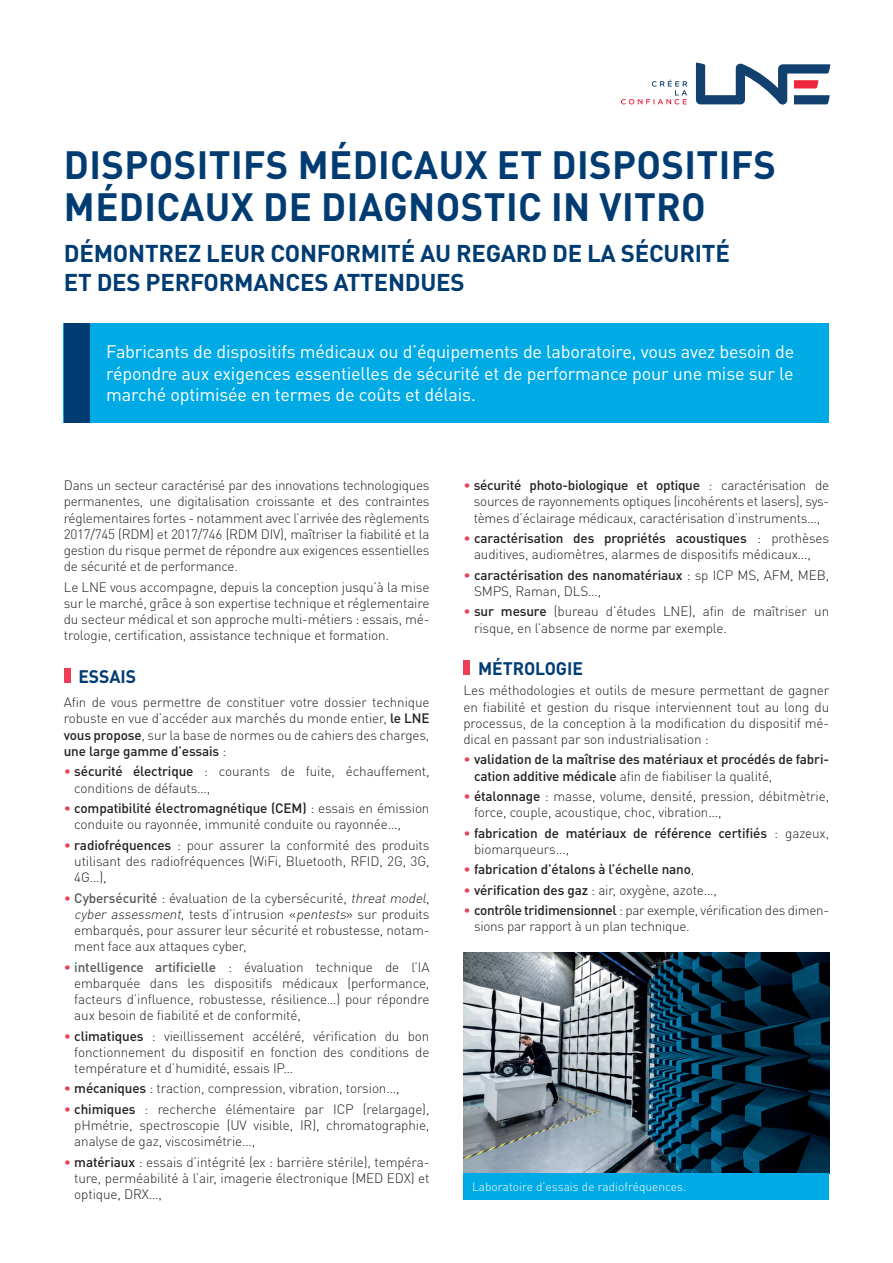
<style>
.page{position:relative;width:893px;height:1263px;background:#fff}
.page>*{position:absolute;margin:0;border:0;box-sizing:border-box;transform-origin:0 0}
.t1{font:700 39px/42px "DINOT";letter-spacing:.01em;color:#003c72}
.t2{font:700 24px/28.8px "DINOT";letter-spacing:-.01em;color:#003c72}
.t3{font:18px/21.6px "DINOT";letter-spacing:-.01em;color:#fff;text-align:justify}
.Texte{font:700 18px "DINOT";color:#003c72}
.Texte-2{font:300 13.5px/16.2px "DINOT";letter-spacing:-.01em;color:#231f20;text-align:justify}
.Texte-3{font:500 13.5px/16.2px "DINOT";letter-spacing:-.01em;color:#231f20}
.Texte-4{font:300 12px "DINOT";color:#fbfdfe}
.s1{font-weight:500}
.s2{color:#ee3d56}
.s3{font-weight:500;color:#57585a}
.s4{font-style:italic}
.s5{font-weight:300;color:#ee3d56}
.s6{font-weight:300}
</style>
<div class="page">
<div style="left:64px;top:668px;width:7px;height:14px;background:#ee3d56"></div>
<svg style="left:696px;top:63px;width:134px;height:42px"></svg>
<svg style="left:621px;top:80px;width:66px;height:25px"></svg>
<div style="left:463px;top:660px;width:7px;height:15px;background:#ee3d56"></div>
<div style="left:64px;top:323px;width:765px;height:100px;background:#00abe5"></div>
<div style="left:64px;top:323px;width:25px;height:100px;background:#003c72"></div>
<img style="left:463px;top:952px;width:366px;height:221px">
<div style="left:463px;top:1173px;width:366px;height:26px;background:#00abe5"></div>
<p class="t1" style="left:64px;top:142px;width:714px">DISPOSITIFS MÉDICAUX ET DISPOSITIFS<br>MÉDICAUX DE DIAGNOSTIC IN VITRO</p>
<p class="t2" style="left:64px;top:238px;width:667px">DÉMONTREZ LEUR CONFORMITÉ AU REGARD DE LA SÉCURITÉ<br>ET DES PERFORMANCES ATTENDUES</p>
<p class="t3" style="left:106px;top:341px;width:689px">Fabricants de dispositifs médicaux ou d’équipements de laboratoire, vous avez besoin de répondre aux exigences essentielles de sécurité et de performance pour une mise sur le marché optimisée en termes de coûts et délais.</p>
<p class="Texte-2" style="left:64px;top:477px;width:367px">Dans un secteur caractérisé par des innovations technologiques permanentes, une digitalisation croissante et des contraintes réglementaires fortes - notamment avec l’arrivée des règlements 2017/745 (RDM) et 2017/746 (RDM DIV), maîtriser la fiabilité et la gestion du risque permet de répondre aux exigences essentielles de sécurité et de performance.</p>
<p class="Texte-2" style="left:64px;top:579px;width:367px">Le LNE vous accompagne, depuis la conception jusqu’à la mise sur le marché, grâce à son expertise technique et réglementaire du secteur médical et son approche multi-métiers : essais, mé&shy;trologie, certification, assistance technique et formation.</p>
<p class="Texte" style="left:78px;top:664px;width:59px">ESSAIS</p>
<p class="Texte-2" style="left:64px;top:694px;width:367px">Afin de vous permettre de constituer votre dossier technique robuste en vue d’accéder aux marchés du monde entier, <span class="s1">le LNE vous propose</span>, sur la base de normes ou de cahiers des charges, <span class="s1">une large gamme d’essais</span> :</p>
<p class="Texte-2" style="left:74px;top:763px;width:357px;text-indent:-11px"><span class="s2">•</span> <span class="s1">sécurité électrique</span> : courants de fuite, échauffement, conditions de défauts…,</p>
<p class="Texte-2" style="left:74px;top:800px;width:357px;text-indent:-11px"><span class="s2">•</span> <span class="s1">compatibilité électromagnétique (CEM)</span> : essais en émission conduite ou rayonnée, immunité conduite ou rayonnée…,</p>
<p class="Texte-2" style="left:74px;top:836px;width:357px;text-indent:-11px"><span class="s2">•</span> <span class="s1">radiofréquences</span> : pour assurer la conformité des produits utilisant des radiofréquences (WiFi, Bluetooth, RFID, 2G, 3G, 4G…),</p>
<p class="Texte-2" style="left:74px;top:889px;width:357px;text-indent:-11px"><span class="s2">•</span> <span class="s3">Cybersécurité</span> : évaluation de la cybersécurité, <span class="s4">threatmodel</span>, <span class="s4">cyber assessment</span>, tests d’intrusion «<span class="s4">pentests</span>» sur produits embarqués, pour assurer leur sécurité et robustesse, notam&shy;ment face aux attaques cyber,</p>
<p class="Texte-2" style="left:74px;top:958px;width:357px;text-indent:-11px"><span class="s2">•</span> <span class="s3">intelligence artificielle</span> : évaluation technique de l’IA embarquée dans les dispositifs médicaux (performance, facteurs d’influence, robustesse, résilience…) pour répondre aux besoin de fiabilité et de conformité,</p>
<p class="Texte-2" style="left:74px;top:1027px;width:357px;text-indent:-11px"><span class="s2">•</span> <span class="s1">climatiques</span> : vieillissement accéléré, vérification du bon fonctionnement du dispositif en fonction des conditions de température et d’humidité, essais IP…</p>
<p class="Texte-2" style="left:64px;top:1080px;width:337px"><span class="s2">•</span> <span class="s1">mécaniques</span> : traction, compression, vibration, torsion…,</p>
<p class="Texte-2" style="left:74px;top:1101px;width:357px;text-indent:-11px"><span class="s2">•</span> <span class="s1">chimiques</span> : recherche élémentaire par ICP (relargage), pHmétrie, spectroscopie (UV visible, IR), chromatographie, analyse de gaz, viscosimétrie…,</p>
<p class="Texte-2" style="left:74px;top:1154px;width:357px;text-indent:-11px"><span class="s2">•</span> <span class="s1">matériaux</span> : essais d’intégrité (ex : barrière stérile), tempéra&shy;ture, perméabilité à l’air, imagerie électronique (MED EDX) et optique, DRX…,</p>
<p class="Texte-2" style="left:474px;top:477px;width:357px;text-indent:-10px"><span class="s2">•</span> <span class="s1">sécurité photo-biologique et optique</span> : caractérisation de sources de rayonnements optiques (incohérents et lasers), sys&shy;tèmes d’éclairage médicaux, caractérisation d’instruments…,</p>
<p class="Texte-2" style="left:463px;top:530px;width:367px;text-align:center"><span class="s2">•</span> <span class="s1">caractérisation des propriétés acoustiques</span> : prothèses auditives, audiomètres, alarmes de dispositifs médicaux…,</p>
<p class="Texte-2" style="left:474px;top:567px;width:357px;text-indent:-11px"><span class="s2">•</span> <span class="s1">caractérisation des nanomatériaux</span> : sp ICP MS, AFM, MEB,<br>SMPS, Raman, DLS…,</p>
<p class="Texte-2" style="left:474px;top:603px;width:357px;text-indent:-11px"><span class="s2">•</span> <span class="s1">sur mesure</span> (bureau d’études LNE), afin de maîtriser un risque, en l’absence de norme par exemple.</p>
<p class="Texte" style="left:478px;top:657px;width:106px">MÉTROLOGIE</p>
<p class="Texte-2" style="left:463px;top:682px;width:367px">Les méthodologies et outils de mesure permettant de gagner en fiabilité et gestion du risque interviennent tout au long du processus, de la conception à la modification du dispositif mé&shy;dical en passant par son industrialisation :</p>
<p class="Texte-3" style="left:474px;top:751px;width:357px;text-indent:-11px"><span class="s5">•</span> validation de la maîtrise des matériaux et procédés de fabri&shy;cation additive médicale <span class="s6">afin de fiabiliser la qualité,</span></p>
<p class="Texte-2" style="left:474px;top:788px;width:357px;text-indent:-11px"><span class="s2">•</span> <span class="s1">étalonnage</span> : masse, volume, densité, pression, débitmètrie, force, couple, acoustique, choc, vibration…,</p>
<p class="Texte-3" style="left:474px;top:824px;width:357px;text-indent:-11px"><span class="s5">•</span> fabrication de matériaux de référence certifiés <span class="s6">: gazeux, biomarqueurs...,</span></p>
<p class="Texte-3" style="left:463px;top:861px;width:232px"><span class="s5">•</span> fabrication d’étalons à l’échelle nano<span class="s6">,</span></p>
<p class="Texte-2" style="left:463px;top:882px;width:255px"><span class="s2">•</span> <span class="s1">vérification des gaz</span> : air, oxygène, azote…,</p>
<p class="Texte-2" style="left:474px;top:902px;width:357px;text-indent:-11px"><span class="s2">•</span> <span class="s1">contrôle tridimensionnel</span> : par exemple, vérification des dimen&shy;sions par rapport à un plan technique.</p>
<p class="Texte-4" style="left:472px;top:1179px;width:216px">Laboratoire d’essais de radiofréquences.</p>
</div>
